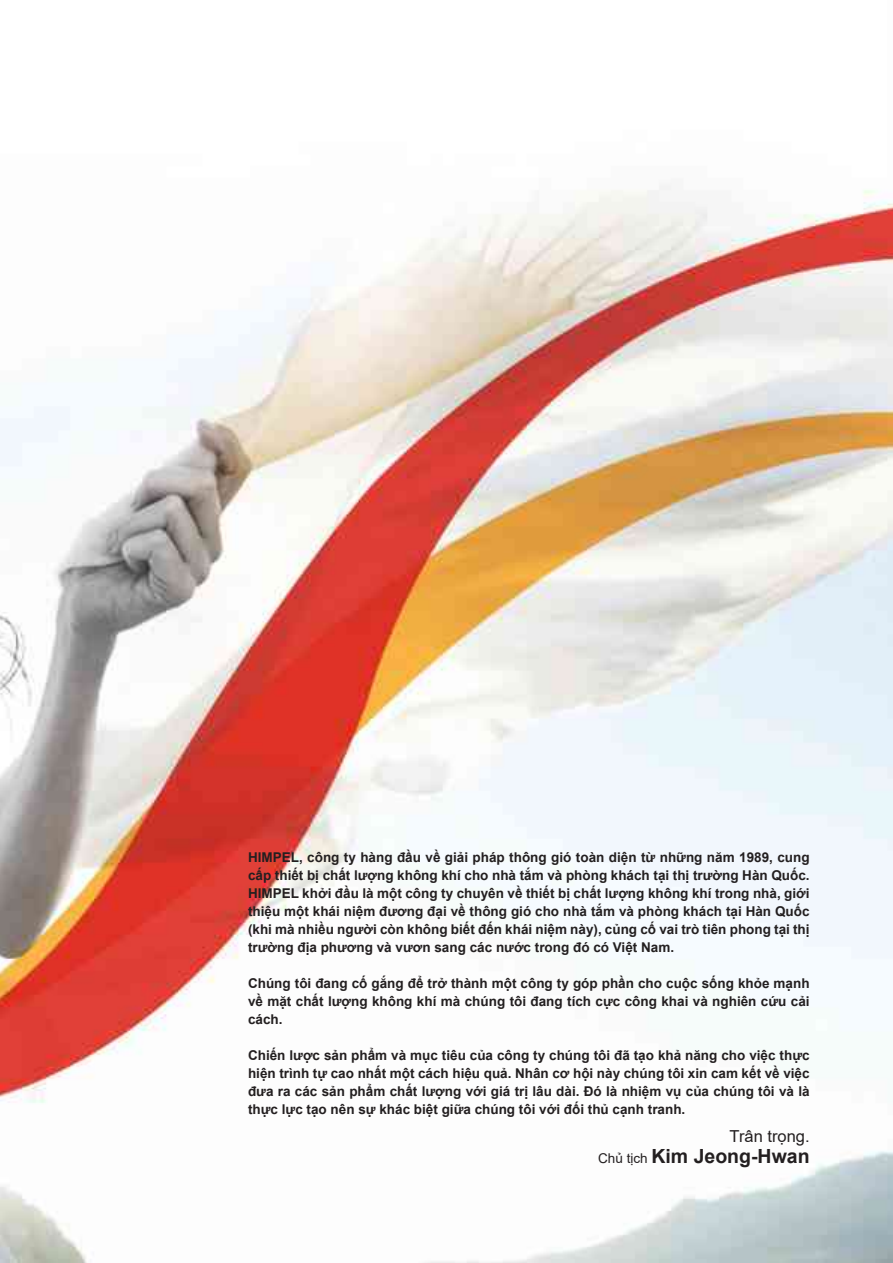
<style>
.page{position:relative;width:893px;height:1263px;background:#fff}
.page>*{position:absolute;margin:0;border:0;box-sizing:border-box;transform-origin:0 0}
.t1{font:700 19.5px "Arial";color:#231f20}
.t2{font:16.5px "Arial";color:#231f20}
.t3{font:700 13.5px/18px "Arial";color:#231f20;text-align:justify}
.s1{font-weight:400;font-size:13.5px}
</style>
<div class="page">
<img style="left:0;top:185px;width:893px;height:1078px">
<p class="t3" style="left:248px;top:849px;width:563px">HIMPEL, công ty hàng đầu về giải pháp thông gió toàn diện từ những năm 1989, cung cấp thiết bị chất lượng không khí cho nhà tắm và phòng khách tại thị trường Hàn Quốc.<br>HIMPEL khởi đầu là một công ty chuyên về thiết bị chất lượng không khí trong nhà, giới thiệu một khái niệm đương đại về thông gió cho nhà tắm và phòng khách tại Hàn Quốc (khi mà nhiều người còn không biết đến khái niệm này), củng cố vai trò tiên phong tại thị trường địa phương và vươn sang các nước trong đó có Việt Nam.</p>
<p class="t3" style="left:248px;top:975px;width:563px">Chúng tôi đang cố gắng để trở thành một công ty góp phần cho cuộc sống khỏe mạnh về mặt chất lượng không khí mà chúng tôi đang tích cực công khai và nghiên cứu cải cách.</p>
<p class="t3" style="left:248px;top:1047px;width:563px">Chiến lược sản phẩm và mục tiêu của công ty chúng tôi đã tạo khả năng cho việc thực hiện trình tự cao nhất một cách hiệu quả. Nhân cơ hội này chúng tôi xin cam kết về việc đưa ra các sản phẩm chất lượng với giá trị lâu dài. Đó là nhiệm vụ của chúng tôi và là thực lực tạo nên sự khác biệt giữa chúng tôi với đối thủ cạnh tranh.</p>
<p class="t2" style="left:729px;top:1124px;width:82px">Trân trọng.</p>
<p class="t1" style="left:598px;top:1142px;width:213px"><span class="s1">Chủ tịch</span> Kim Jeong-Hwan</p>
</div>
